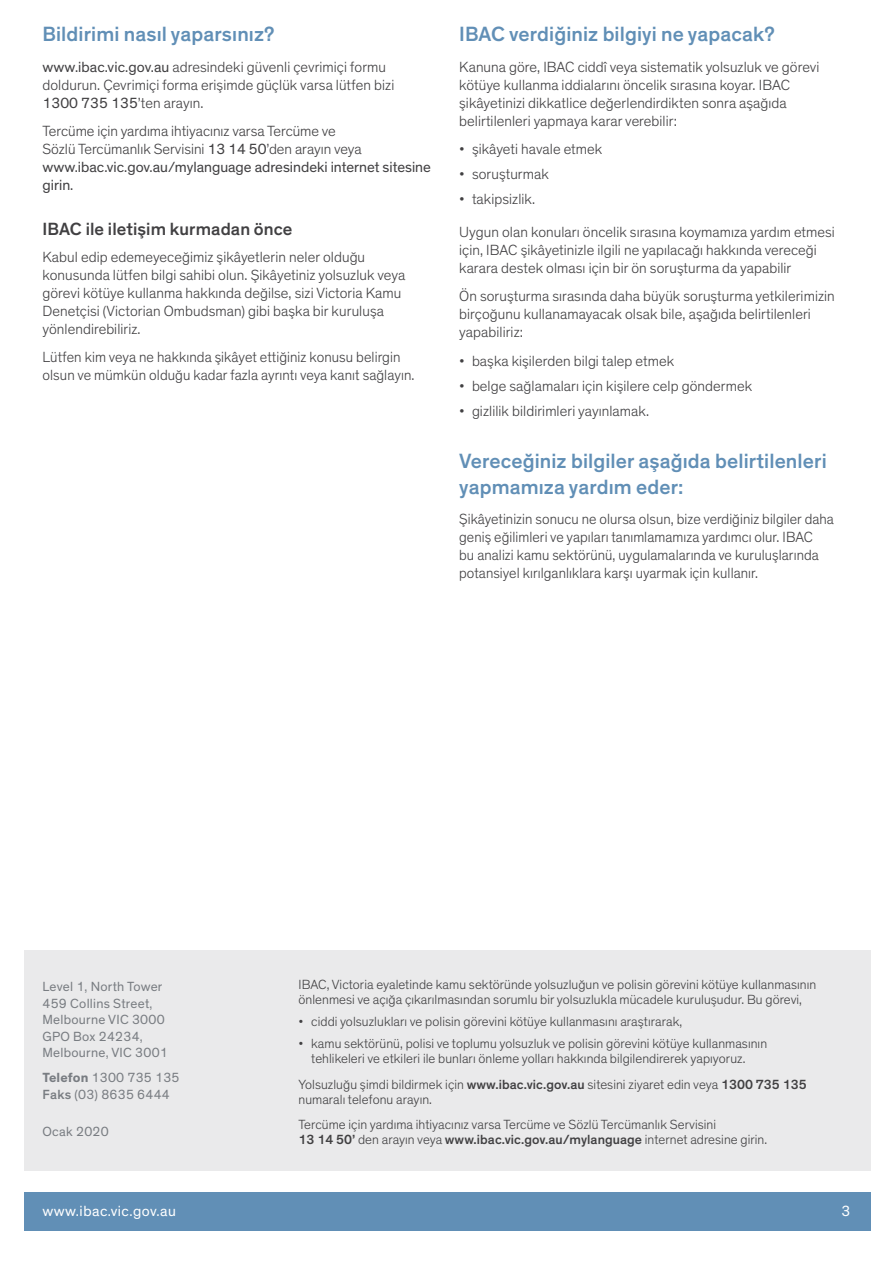
<style>
.page{position:relative;width:893px;height:1263px;background:#fff}
.page>*{position:absolute;margin:0;border:0;box-sizing:border-box;transform-origin:0 0}
.t1{font:500 21px/25.2px "Theinhardt";letter-spacing:.005em;color:#618fb6}
.t2{font:500 18px "Theinhardt";letter-spacing:.005em;color:#414042}
.t3{font:300 15px/18px "Theinhardt";letter-spacing:.005em;color:#414042}
.t4{font:15px "Theinhardt";letter-spacing:.03em;color:#fff}
.t5{font:300 13.5px/15px "Theinhardt";letter-spacing:.005em;color:#414042}
.t6{font:13.5px/16.5px "Theinhardt";letter-spacing:.02em;color:#797d82}
.s1{font-weight:400}
.s2{font-weight:700}
.s3{font-weight:500}
</style>
<div class="page">
<div style="left:24px;top:1193px;width:847px;height:38px;background:#618fb6"></div>
<div style="left:24px;top:950px;width:847px;height:221px;background:#eaeaeb"></div>
<h1 class="t1" style="left:43px;top:22px;width:234px">Bildirimi nasıl yaparsınız?</h1>
<p class="t3" style="left:43px;top:58px;width:353px"><span class="s1">www.ibac.vic.gov.au</span> adresindeki güvenli çevrimiçi formu doldurun. Çevrimiçi forma erişimde güçlük varsa lütfen bizi<br><span class="s1">1300 735 135</span>’ten arayın.</p>
<p class="t3" style="left:43px;top:122px;width:390px">Tercüme için yardıma ihtiyacınız varsa Tercüme ve<br>Sözlü Tercümanlık Servisini <span class="s1">13 14 50</span>’den arayın veya <span class="s1">www.ibac.vic.gov.au/mylanguage adresindeki internet sitesine girin.</span></p>
<p class="t2" style="left:43px;top:218px;width:251px">IBAC ile iletişim kurmadan önce</p>
<p class="t3" style="left:43px;top:248px;width:364px">Kabul edip edemeyeceğimiz şikâyetlerin neler olduğu konusunda lütfen bilgi sahibi olun. Şikâyetiniz yolsuzluk veya görevi kötüye kullanma hakkında değilse, sizi Victoria Kamu Denetçisi (Victorian Ombudsman) gibi başka bir kuruluşa yönlendirebiliriz.</p>
<p class="t3" style="left:43px;top:349px;width:373px">Lütfen kim veya ne hakkında şikâyet ettiğiniz konusu belirgin olsun ve mümkün olduğu kadar fazla ayrıntı veya kanıt sağlayın.</p>
<h1 class="t1" style="left:459px;top:22px;width:317px">IBAC verdiğiniz bilgiyi ne yapacak?</h1>
<p class="t3" style="left:459px;top:58px;width:362px">Kanuna göre, IBAC ciddî veya sistematik yolsuzluk ve görevi kötüye kullanma iddialarını öncelik sırasına koyar. IBAC şikâyetinizi dikkatlice değerlendirdikten sonra aşağıda belirtilenleri yapmaya karar verebilir:</p>
<p class="t3" style="left:459px;top:140px;width:145px">• şikâyeti havale etmek</p>
<p class="t3" style="left:459px;top:165px;width:91px">• soruşturmak</p>
<p class="t3" style="left:459px;top:183px;width:377px;line-height:32.8px">• takipsizlik.<br>Uygun olan konuları öncelik sırasına koymamıza yardım etmesi</p>
<p class="t3" style="left:459px;top:241px;width:359px">için, IBAC şikâyetinizle ilgili ne yapılacağı hakkında vereceği karara destek olması için bir ön soruşturma da yapabilir</p>
<p class="t3" style="left:459px;top:288px;width:377px">Ön soruşturma sırasında daha büyük soruşturma yetkilerimizin birçoğunu kullanamayacak olsak bile, aşağıda belirtilenleri yapabiliriz:</p>
<p class="t3" style="left:459px;top:352px;width:216px">• başka kişilerden bilgi talep etmek</p>
<p class="t3" style="left:459px;top:377px;width:294px">• belge sağlamaları için kişilere celp göndermek</p>
<p class="t3" style="left:459px;top:402px;width:191px">• gizlilik bildirimleri yayınlamak.</p>
<h1 class="t1" style="left:459px;top:449px;width:369px">Vereceğiniz bilgiler aşağıda belirtilenleri yapmamıza yardım eder:</h1>
<p class="t3" style="left:459px;top:511px;width:376px">Şikâyetinizin sonucu ne olursa olsun, bize verdiğiniz bilgiler daha geniş eğilimleri ve yapıları tanımlamamıza yardımcı olur. IBAC<br>bu analizi kamu sektörünü, uygulamalarında ve kuruluşlarında potansiyel kırılganlıklara karşı uyarmak için kullanır.</p>
<p class="t6" style="left:43px;top:979px;width:127px">Level 1, North Tower<br>459 Collins Street,<br>Melbourne VIC 3000<br>GPO Box 24234,<br>Melbourne, VIC 3001</p>
<p class="t6" style="left:43px;top:1070px;width:139px"><span class="s2">Telefon</span> 1300 735 135<br><span class="s3">Faks</span> (03) 8635 6444</p>
<p class="t6" style="left:43px;top:1123px;width:68px">Ocak 2020</p>
<p class="t5" style="left:298px;top:977px;width:519px">IBAC, Victoria eyaletinde kamu sektöründe yolsuzluğun ve polisin görevini kötüye kullanmasının önlenmesi ve açığa çıkarılmasından sorumlu bir yolsuzlukla mücadele kuruluşudur. Bu görevi,</p>
<p class="t5" style="left:298px;top:1014px;width:385px">• ciddi yolsuzlukları ve polisin görevini kötüye kullanmasını araştırarak,</p>
<p class="t5" style="left:311px;top:1036px;width:457px;text-indent:-13px">• kamu sektörünü, polisi ve toplumu yolsuzluk ve polisin görevini kötüye kullanmasının tehlikeleri ve etkileri ile bunları önleme yolları hakkında bilgilendirerek yapıyoruz.</p>
<p class="t5" style="left:298px;top:1077px;width:510px">Yolsuzluğu şimdi bildirmek için <span class="s3">www.ibac.vic.gov.au</span> sitesini ziyaret edin veya <span class="s3">1300 735 135 </span>numaralı telefonu arayın.</p>
<p class="t5" style="left:298px;top:1117px;width:470px">Tercüme için yardıma ihtiyacınız varsa Tercüme ve Sözlü Tercümanlık Servisini<br><span class="s3">13 14 50’</span> den arayın veya <span class="s3">www.ibac.vic.gov.au/mylanguage</span> internet adresine girin.</p>
<p class="t4" style="left:43px;top:1202px;width:135px">www.ibac.vic.gov.au</p>
<p class="t4" style="left:842px;top:1202px;width:10px">3</p>
</div>
